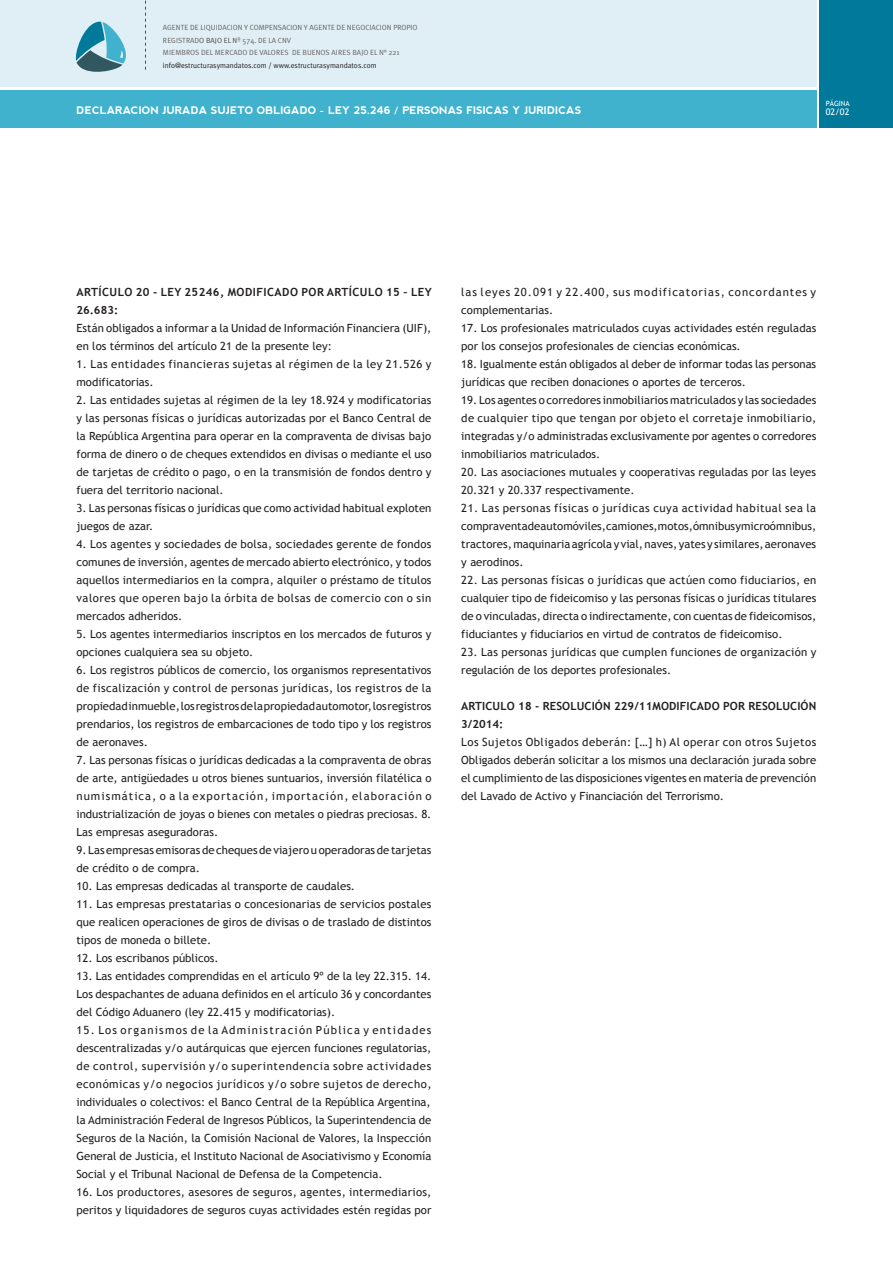
<style>
.page{position:relative;width:893px;height:1263px;background:#fff}
.page>*{position:absolute;margin:0;border:0;box-sizing:border-box;transform-origin:0 0}
.t1{font:11.25px/18px "Trebuchet MS";color:#231f20;text-align:justify}
.t2{font:11.25px/18px "Trebuchet MS";letter-spacing:.02em;color:#231f20}
.t3{font:11.25px/18px "Trebuchet MS";letter-spacing:.045em;color:#231f20}
.t4{font:11.25px/18px "Trebuchet MS";letter-spacing:.085em;color:#231f20}
.t5{font:700 11.25px/18px "Trebuchet MS";letter-spacing:.01em;color:#231f20}
.t6{font:700 11.25px/18px "Trebuchet MS";letter-spacing:.04em;color:#231f20}
.t7{font:700 10.5px "nevis";color:#fff}
.t8{font:9px "Trebuchet MS";color:#fff}
.t9{font:7.5px/12.8px "Meta Plus Normal";color:#656160}
.t10{font:7.5px "Meta Plus Normal";color:#231f20}
.t11{font:7.2px "Trebuchet MS";color:#fff}
.s1{color:#4c4c4c}
</style>
<div class="page">
<div style="left:0;top:0;width:817px;height:86px;background:#e0eff5"></div>
<div style="left:0;top:90px;width:817px;height:37px;background:#40b2cd"></div>
<svg style="left:145px;top:0;width:1px;height:70px"></svg>
<svg style="left:76px;top:21px;width:50px;height:51px"></svg>
<div style="left:819px;top:0;width:74px;height:127px;background:#00799b"></div>
<p class="t9" style="left:163px;top:21px;width:256px">AGENTE DE LIQUIDACION Y COMPENSACION Y AGENTE DE NEGOCIACION PROPIO<br>REGISTRAD<span class="s1">O BAJO EL N</span>º 574. DE LA CNV<br>MIEMBROS DEL MERCADO DE VALORES DE BUENOS AIRES BAJO EL N° 221</p>
<p class="t10" style="left:163px;top:61px;width:215px">info@estructurasymandatos.com / www.estructurasymandatos.com</p>
<p class="t11" style="left:826px;top:99px;width:25px">PÁGINA</p>
<p class="t7" style="left:77px;top:104px;width:506px">DECLARACION JURADA SUJETO OBLIGADO - LEY 25.246 / PERSONAS FISICAS Y JURIDICAS</p>
<p class="t8" style="left:826px;top:107px;width:25px">02/02</p>
<p class="t6" style="left:76px;top:283px;width:357px">ARTÍCULO 20 - LEY 25246, MODIFICADO POR ARTÍCULO 15 – LEY<br>26.683:</p>
<p class="t1" style="left:76px;top:319px;width:356px">Están obligados a informar a la Unidad de Información Financiera (UIF), en los términos del artículo 21 de la presente ley:</p>
<p class="t3" style="left:76px;top:355px;width:356px">1. Las entidades financieras sujetas al régimen de la ley 21.526 y modificatorias.</p>
<p class="t1" style="left:76px;top:391px;width:357px">2. Las entidades sujetas al régimen de la ley 18.924 y modificatorias y las personas físicas o jurídicas autorizadas por el Banco Central de la República Argentina para operar en la compraventa de divisas bajo forma de dinero o de cheques extendidos en divisas o mediante el uso de tarjetas de crédito o pago, o en la transmisión de fondos dentro y fuera del territorio nacional.</p>
<p class="t1" style="left:76px;top:499px;width:356px">3. Las personas físicas o jurídicas que como actividad habitual exploten juegos de azar.</p>
<p class="t1" style="left:76px;top:535px;width:357px">4. Los agentes y sociedades de bolsa, sociedades gerente de fondos comunes de inversión, agentes de mercado abierto electrónico, y todos aquellos intermediarios en la compra, alquiler o préstamo de títulos valores que operen bajo la órbita de bolsas de comercio con o sin mercados adheridos.</p>
<p class="t1" style="left:76px;top:625px;width:357px">5. Los agentes intermediarios inscriptos en los mercados de futuros y opciones cualquiera sea su objeto.</p>
<p class="t1" style="left:76px;top:661px;width:357px">6. Los registros públicos de comercio, los organismos representativos de fiscalización y control de personas jurídicas, los registros de la propiedad inmueble, los registros de la propiedad automotor, los registros prendarios, los registros de embarcaciones de todo tipo y los registros de aeronaves.</p>
<p class="t1" style="left:76px;top:751px;width:357px">7. Las personas físicas o jurídicas dedicadas a la compraventa de obras de arte, antigüedades u otros bienes suntuarios, inversión filatélica o numismática, o a la exportación, importación, elaboración o industrialización de joyas o bienes con metales o piedras preciosas. 8.<br>Las empresas aseguradoras.</p>
<p class="t1" style="left:76px;top:841px;width:356px">9. Las empresas emisoras de cheques de viajero u operadoras de tarjetas de crédito o de compra.</p>
<p class="t1" style="left:76px;top:877px;width:280px">10. Las empresas dedicadas al transporte de caudales.</p>
<p class="t1" style="left:76px;top:895px;width:356px">11. Las empresas prestatarias o concesionarias de servicios postales que realicen operaciones de giros de divisas o de traslado de distintos tipos de moneda o billete.</p>
<p class="t1" style="left:76px;top:949px;width:144px">12. Los escribanos públicos.</p>
<p class="t1" style="left:76px;top:967px;width:356px">13. Las entidades comprendidas en el artículo 9º de la ley 22.315. 14.<br>Los despachantes de aduana definidos en el artículo 36 y concordantes del Código Aduanero (ley 22.415 y modificatorias).</p>
<p class="t1" style="left:76px;top:1021px;width:357px">15. Los organismos de la Administración Pública y entidades descentralizadas y/o autárquicas que ejercen funciones regulatorias, de control, supervisión y/o superintendencia sobre actividades económicas y/o negocios jurídicos y/o sobre sujetos de derecho, individuales o colectivos: el Banco Central de la República Argentina, la Administración Federal de Ingresos Públicos, la Superintendencia de Seguros de la Nación, la Comisión Nacional de Valores, la Inspección General de Justicia, el Instituto Nacional de Asociativismo y Economía Social y el Tribunal Nacional de Defensa de la Competencia.</p>
<p class="t1" style="left:76px;top:1183px;width:356px">16. Los productores, asesores de seguros, agentes, intermediarios, peritos y liquidadores de seguros cuyas actividades estén regidas por</p>
<p class="t4" style="left:461px;top:283px;width:356px">las leyes 20.091 y 22.400, sus modificatorias, concordantes y complementarias.</p>
<p class="t1" style="left:461px;top:319px;width:357px">17. Los profesionales matriculados cuyas actividades estén reguladas por los consejos profesionales de ciencias económicas.</p>
<p class="t1" style="left:461px;top:355px;width:356px">18. Igualmente están obligados al deber de informar todas las personas jurídicas que reciben donaciones o aportes de terceros.</p>
<p class="t1" style="left:461px;top:391px;width:357px">19. Los agentes o corredores inmobiliarios matriculados y las sociedades de cualquier tipo que tengan por objeto el corretaje inmobiliario, integradas y/o administradas exclusivamente por agentes o corredores inmobiliarios matriculados.</p>
<p class="t1" style="left:461px;top:463px;width:356px">20. Las asociaciones mutuales y cooperativas reguladas por las leyes<br>20.321 y 20.337 respectivamente.</p>
<p class="t1" style="left:461px;top:499px;width:356px">21. Las personas físicas o jurídicas cuya actividad habitual sea la compraventa de automóviles, camiones, motos, ómnibus y microómnibus, tractores, maquinaria agrícola y vial, naves, yates y similares, aeronaves y aerodinos.</p>
<p class="t1" style="left:461px;top:571px;width:357px">22. Las personas físicas o jurídicas que actúen como fiduciarios, en cualquier tipo de fideicomiso y las personas físicas o jurídicas titulares de o vinculadas, directa o indirectamente, con cuentas de fideicomisos, fiduciantes y fiduciarios en virtud de contratos de fideicomiso.</p>
<p class="t2" style="left:461px;top:643px;width:356px">23. Las personas jurídicas que cumplen funciones de organización y regulación de los deportes profesionales.</p>
<p class="t5" style="left:461px;top:696px;width:356px">ARTICULO 18 - RESOLUCIÓN 229/11MODIFICADO POR RESOLUCIÓN<br>3/2014:</p>
<p class="t1" style="left:461px;top:733px;width:357px">Los Sujetos Obligados deberán: […] h) Al operar con otros Sujetos Obligados deberán solicitar a los mismos una declaración jurada sobre el cumplimiento de las disposiciones vigentes en materia de prevención del Lavado de Activo y Financiación del Terrorismo.</p>
</div>
